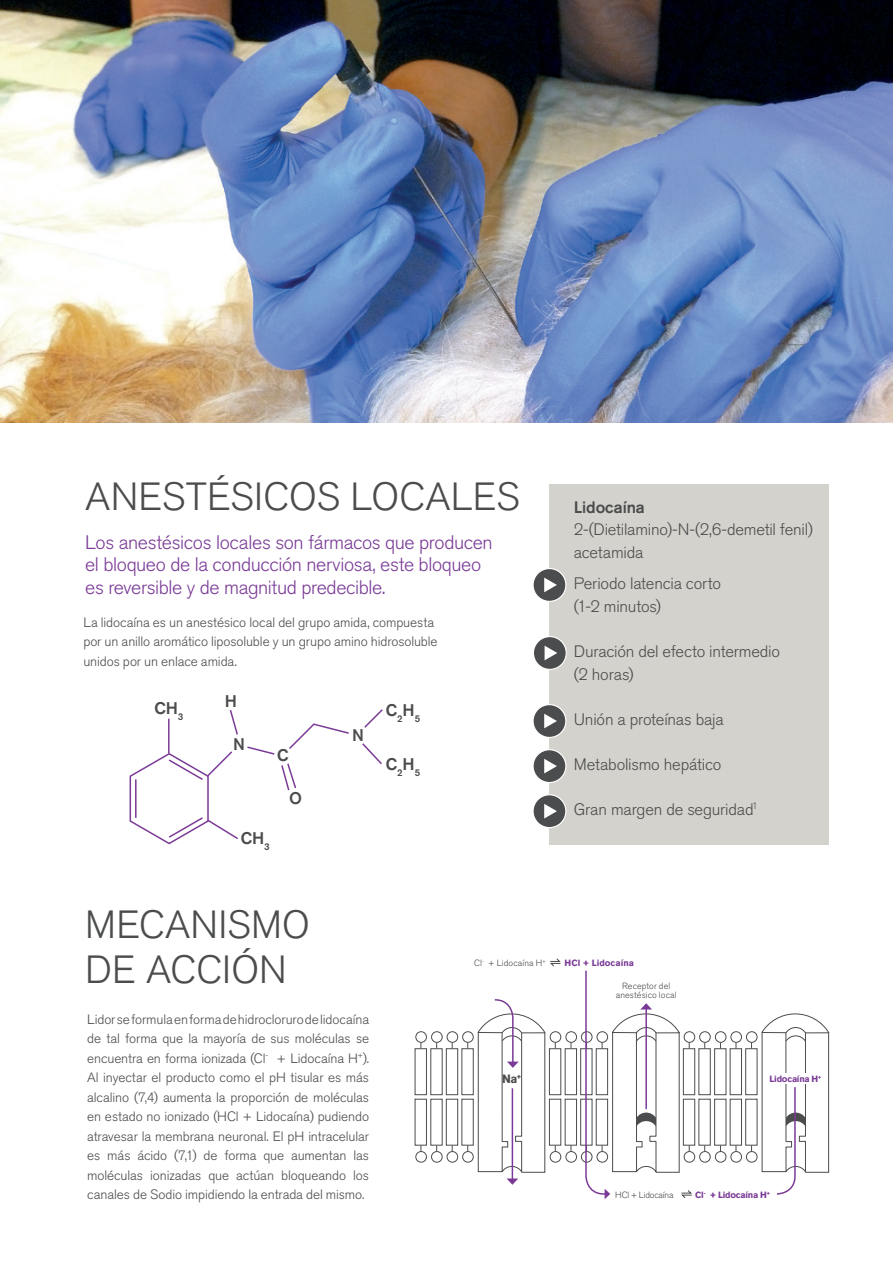
<style>
.page{position:relative;width:893px;height:1263px;background:#fff}
.page>*{position:absolute;margin:0;border:0;box-sizing:border-box;transform-origin:0 0}
.t1{font:300 39px/45px "Akzidenz Grotesk Pro";letter-spacing:.005em;color:#4b4c4d}
.t2{font:300 19.5px/22.5px "Akzidenz Grotesk Pro";letter-spacing:-.02em;color:#7a3a96}
.t3{font:500 16.8px "Akzidenz Grotesk Pro";color:#4b4c4d}
.t4{font:300 16.5px/22.5px "Akzidenz Grotesk Pro";letter-spacing:-.01em;color:#4b4c4d}
.t5{font:500 16.5px "Akzidenz Grotesk Pro";letter-spacing:-.01em;color:#4b4c4d}
.t6{font:300 13.5px/19.5px "Akzidenz Grotesk Pro";letter-spacing:-.005em;color:#4b4c4d}
.t7{font:700 12px "Akzidenz Grotesk Pro";color:#4b4c4d}
.t8{font:300 9px/9px "Akzidenz Grotesk Pro";letter-spacing:.01em;color:#4b4c4d;text-align:center}
.t9{font:700 9px "Akzidenz Grotesk Pro";letter-spacing:-.02em;color:#7a3a96}
.t10{font:700 9px "Akzidenz Grotesk Pro";letter-spacing:.005em;color:#7a3a96}
.t11{font:300 9px "Akzidenz Grotesk Pro";letter-spacing:-.02em;color:#4b4c4d}
</style>
<div class="page">
<img style="left:0;top:0;width:893px;height:423px">
<div style="left:549px;top:484px;width:280px;height:360px;background:#d4d2cc"></div>
<div style="left:533px;top:568px;width:33px;height:33px;background:#4b4c4d;border-radius:50%"></div>
<div style="left:532px;top:568px;width:34px;height:34px;border:1px solid #fff;border-radius:50%"></div>
<svg style="left:544px;top:578px;width:13px;height:14px"></svg>
<div style="left:533px;top:636px;width:33px;height:33px;background:#4b4c4d;border-radius:50%"></div>
<div style="left:533px;top:636px;width:34px;height:34px;border:1px solid #fff;border-radius:50%"></div>
<svg style="left:545px;top:646px;width:12px;height:14px"></svg>
<div style="left:533px;top:705px;width:33px;height:32px;background:#4b4c4d;border-radius:50%"></div>
<div style="left:532px;top:704px;width:34px;height:34px;border:1px solid #fff;border-radius:50%"></div>
<svg style="left:544px;top:714px;width:13px;height:14px"></svg>
<div style="left:533px;top:750px;width:33px;height:32px;background:#4b4c4d;border-radius:50%"></div>
<div style="left:532px;top:749px;width:34px;height:34px;border:1px solid #fff;border-radius:50%"></div>
<svg style="left:544px;top:759px;width:13px;height:14px"></svg>
<div style="left:533px;top:795px;width:33px;height:33px;background:#4b4c4d;border-radius:50%"></div>
<div style="left:532px;top:794px;width:34px;height:34px;border:1px solid #fff;border-radius:50%"></div>
<svg style="left:544px;top:804px;width:13px;height:14px"></svg>
<hr style="left:168px;top:719px;width:2px;height:34px;background:#7a3a96">
<svg style="left:129px;top:750px;width:109px;height:95px"></svg>
<svg style="left:229px;top:710px;width:9px;height:25px"></svg>
<svg style="left:247px;top:746px;width:28px;height:9px"></svg>
<svg style="left:289px;top:723px;width:60px;height:26px"></svg>
<svg style="left:364px;top:709px;width:19px;height:19px"></svg>
<svg style="left:362px;top:743px;width:20px;height:22px"></svg>
<svg style="left:281px;top:763px;width:16px;height:28px"></svg>
<svg style="left:550px;top:958px;width:11px;height:9px"></svg>
<div style="left:746px;top:1031px;width:11px;height:12px;border:1px solid #4b4c4d;border-radius:50%"></div>
<div style="left:745px;top:1048px;width:12px;height:47px;border:1px solid #4b4c4d"></div>
<div style="left:746px;top:1151px;width:11px;height:11px;border:1px solid #4b4c4d;border-radius:50%"></div>
<div style="left:745px;top:1099px;width:12px;height:46px;border:1px solid #4b4c4d"></div>
<div style="left:730px;top:1031px;width:12px;height:12px;border:1px solid #4b4c4d;border-radius:50%"></div>
<div style="left:730px;top:1048px;width:12px;height:47px;border:1px solid #4b4c4d"></div>
<div style="left:581px;top:1031px;width:11px;height:12px;border:1px solid #4b4c4d;border-radius:50%"></div>
<div style="left:580px;top:1048px;width:12px;height:47px;border:1px solid #4b4c4d"></div>
<div style="left:730px;top:1151px;width:12px;height:11px;border:1px solid #4b4c4d;border-radius:50%"></div>
<div style="left:730px;top:1099px;width:12px;height:46px;border:1px solid #4b4c4d"></div>
<div style="left:581px;top:1151px;width:11px;height:11px;border:1px solid #4b4c4d;border-radius:50%"></div>
<div style="left:580px;top:1099px;width:12px;height:46px;border:1px solid #4b4c4d"></div>
<div style="left:715px;top:1031px;width:11px;height:12px;border:1px solid #4b4c4d;border-radius:50%"></div>
<div style="left:714px;top:1048px;width:12px;height:47px;border:1px solid #4b4c4d"></div>
<div style="left:565px;top:1031px;width:12px;height:12px;border:1px solid #4b4c4d;border-radius:50%"></div>
<div style="left:565px;top:1048px;width:12px;height:47px;border:1px solid #4b4c4d"></div>
<div style="left:715px;top:1151px;width:11px;height:11px;border:1px solid #4b4c4d;border-radius:50%"></div>
<div style="left:714px;top:1099px;width:12px;height:46px;border:1px solid #4b4c4d"></div>
<div style="left:565px;top:1151px;width:12px;height:11px;border:1px solid #4b4c4d;border-radius:50%"></div>
<div style="left:565px;top:1099px;width:12px;height:46px;border:1px solid #4b4c4d"></div>
<div style="left:699px;top:1031px;width:12px;height:12px;border:1px solid #4b4c4d;border-radius:50%"></div>
<div style="left:698px;top:1048px;width:13px;height:47px;border:1px solid #4b4c4d"></div>
<div style="left:550px;top:1031px;width:11px;height:12px;border:1px solid #4b4c4d;border-radius:50%"></div>
<div style="left:549px;top:1048px;width:12px;height:47px;border:1px solid #4b4c4d"></div>
<div style="left:699px;top:1151px;width:12px;height:11px;border:1px solid #4b4c4d;border-radius:50%"></div>
<div style="left:698px;top:1099px;width:13px;height:46px;border:1px solid #4b4c4d"></div>
<div style="left:550px;top:1151px;width:11px;height:11px;border:1px solid #4b4c4d;border-radius:50%"></div>
<div style="left:549px;top:1099px;width:12px;height:46px;border:1px solid #4b4c4d"></div>
<div style="left:684px;top:1031px;width:11px;height:12px;border:1px solid #4b4c4d;border-radius:50%"></div>
<div style="left:683px;top:1048px;width:12px;height:47px;border:1px solid #4b4c4d"></div>
<div style="left:684px;top:1151px;width:11px;height:11px;border:1px solid #4b4c4d;border-radius:50%"></div>
<div style="left:683px;top:1099px;width:12px;height:46px;border:1px solid #4b4c4d"></div>
<div style="left:462px;top:1031px;width:12px;height:12px;border:1px solid #4b4c4d;border-radius:50%"></div>
<div style="left:461px;top:1048px;width:13px;height:47px;border:1px solid #4b4c4d"></div>
<div style="left:462px;top:1151px;width:12px;height:11px;border:1px solid #4b4c4d;border-radius:50%"></div>
<div style="left:461px;top:1099px;width:13px;height:46px;border:1px solid #4b4c4d"></div>
<div style="left:447px;top:1031px;width:11px;height:12px;border:1px solid #4b4c4d;border-radius:50%"></div>
<div style="left:446px;top:1048px;width:12px;height:47px;border:1px solid #4b4c4d"></div>
<div style="left:447px;top:1151px;width:11px;height:11px;border:1px solid #4b4c4d;border-radius:50%"></div>
<div style="left:446px;top:1099px;width:12px;height:46px;border:1px solid #4b4c4d"></div>
<div style="left:431px;top:1031px;width:12px;height:12px;border:1px solid #4b4c4d;border-radius:50%"></div>
<div style="left:430px;top:1048px;width:13px;height:47px;border:1px solid #4b4c4d"></div>
<div style="left:431px;top:1151px;width:12px;height:11px;border:1px solid #4b4c4d;border-radius:50%"></div>
<div style="left:430px;top:1099px;width:13px;height:46px;border:1px solid #4b4c4d"></div>
<div style="left:415px;top:1031px;width:12px;height:12px;border:1px solid #4b4c4d;border-radius:50%"></div>
<div style="left:415px;top:1048px;width:12px;height:47px;border:1px solid #4b4c4d"></div>
<div style="left:415px;top:1151px;width:12px;height:11px;border:1px solid #4b4c4d;border-radius:50%"></div>
<div style="left:415px;top:1099px;width:12px;height:46px;border:1px solid #4b4c4d"></div>
<svg style="left:477px;top:999px;width:69px;height:186px"></svg>
<svg style="left:761px;top:1013px;width:69px;height:182px"></svg>
<svg style="left:584px;top:970px;width:108px;height:229px"></svg>
<h1 class="t1" style="left:85px;top:474px;width:436px">ANESTÉSICOS LOCALES</h1>
<h2 class="t2" style="left:85px;top:531px;width:409px">Los anestésicos locales son fármacos que producen el bloqueo de la conducción nerviosa, este bloqueo es reversible y de magnitud predecible.</h2>
<p class="t6" style="left:83px;top:612px;width:356px">La lidocaína es un anestésico local del grupo amida, compuesta por un anillo aromático liposoluble y un grupo amino hidrosoluble unidos por un enlace amida.</p>
<p class="t3" style="left:154px;top:697px;width:30px">CH<sub>3</sub></p>
<p class="t3" style="left:225px;top:690px;width:14px">H</p>
<p class="t3" style="left:233px;top:734px;width:13px">N</p>
<p class="t3" style="left:277px;top:745px;width:13px">C</p>
<p class="t3" style="left:241px;top:827px;width:30px">CH<sub>3</sub></p>
<p class="t3" style="left:289px;top:788px;width:14px">O</p>
<p class="t3" style="left:352px;top:724px;width:13px">N</p>
<p class="t3" style="left:386px;top:699px;width:36px">C<sub>2</sub>H<sub>5</sub></p>
<p class="t3" style="left:386px;top:753px;width:36px">C<sub>2</sub>H<sub>5</sub></p>
<p class="t5" style="left:574px;top:496px;width:73px">Lidocaína</p>
<p class="t4" style="left:574px;top:518px;width:240px">2-(Dietilamino)-N-(2,6-demetil fenil) acetamida</p>
<p class="t4" style="left:574px;top:572px;width:149px">Periodo latencia corto (1-2 minutos)</p>
<p class="t4" style="left:574px;top:640px;width:208px">Duración del efecto intermedio (2 horas)</p>
<p class="t4" style="left:574px;top:707px;width:151px">Unión a proteínas baja</p>
<p class="t4" style="left:574px;top:752px;width:149px">Metabolismo hepático</p>
<p class="t4" style="left:574px;top:797px;width:186px">Gran margen de seguridad<sup>1</sup></p>
<h1 class="t1" style="left:85px;top:901px;width:226px">MECANISMO<br>DE ACCIÓN</h1>
<p class="t6" style="left:87px;top:1009px;width:283px;text-align:justify">Lidor se formula en forma de hidrocloruro de lidocaína de tal forma que la mayoría de sus moléculas se encuentra en forma ionizada (Cl<sup>-</sup> + Lidocaína H<sup>+</sup>).<br>Al inyectar el producto como el pH tisular es más alcalino (7,4) aumenta la proporción de moléculas en estado no ionizado (HCl + Lidocaína) pudiendo atravesar la membrana neuronal. El pH intracelular es más ácido (7,1) de forma que aumentan las moléculas ionizadas que actúan bloqueando los canales de Sodio impidiendo la entrada del mismo.</p>
<p class="t8" style="left:474px;top:958px;width:73px">Cl<sup>-</sup> + Lidocaína H<sup>+</sup></p>
<p class="t10" style="left:565px;top:957px;width:71px">HCl + Lidocaína</p>
<p class="t8" style="left:616px;top:982px;width:62px">Receptor del anestésico local</p>
<p class="t7" style="left:502px;top:1071px;width:21px">Na<sup>+</sup></p>
<p class="t9" style="left:770px;top:1073px;width:54px">Lidocaína H<sup>+</sup></p>
<p class="t11" style="left:615px;top:1189px;width:60px">HCl + Lidocaína</p>
<p class="t9" style="left:695px;top:1189px;width:77px">Cl<sup>-</sup> + Lidocaína H<sup>+</sup></p>
</div>
